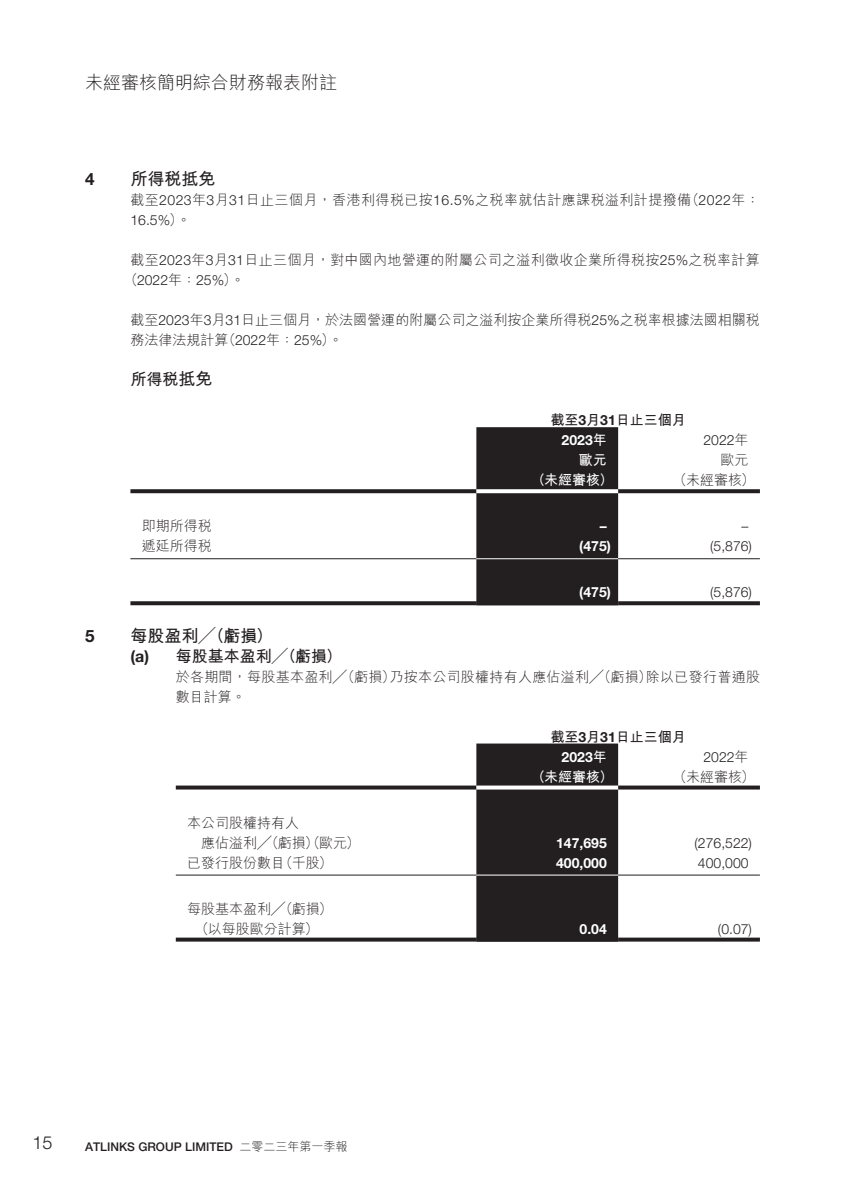
<style>
.page{position:relative;width:845px;height:1191px;background:#fff}
.page>*{position:absolute;margin:0;border:0;box-sizing:border-box;transform-origin:0 0}
.t1{font:300 18px "M Hei HK";color:#231f20}
.t2{font:300 18px "Helvetica Neue LT Std";color:#231f20}
.t3{font:700 17px "M Hei HK";color:#231f20}
.t4{font:700 17px "Helvetica Neue LT Std";color:#231f20}
.t5{font:700 16px "M Hei HK";color:#231f20}
.t6{font:300 14px/20px "M Hei HK";color:#231f20}
.t7{font:300 14px "Helvetica Neue LT Std";color:#231f20}
.t8{font:300 14px "M Hei HK";letter-spacing:.03em;color:#231f20}
.t9{font:300 14px "M Hei HK";letter-spacing:.025em;color:#231f20}
.t10{font:300 14px/20px "M Hei HK";letter-spacing:.02em;color:#231f20}
.t11{font:700 14px "Helvetica Neue LT Std";color:#fff}
.t12{font:700 14px "M Hei HK";color:#231f20}
.t13{font:700 14px "M Hei HK";color:#fff}
.t14{font:500 12px "Helvetica Neue LT Std";color:#231f20}
.s1{font-family:"Helvetica Neue LT Std"}
.s2{font-family:"M Hei HK"}
.s3{font-size:17px}
.s4{font-family:"M Hei HK";font-weight:300}
</style>
<div class="page">
<div style="left:476px;top:427px;width:142px;height:174px;background:#231f20"></div>
<svg style="left:130px;top:489px;width:346px;height:4px"></svg>
<svg style="left:476px;top:489px;width:142px;height:4px"></svg>
<svg style="left:618px;top:489px;width:142px;height:4px"></svg>
<hr style="left:130px;top:558px;width:346px;height:1px;background:#231f20">
<hr style="left:476px;top:558px;width:142px;height:1px;background:#fff">
<hr style="left:618px;top:558px;width:142px;height:1px;background:#231f20">
<svg style="left:130px;top:601px;width:346px;height:4px"></svg>
<hr style="left:476px;top:601px;width:142px;height:4px;background:#231f20">
<svg style="left:618px;top:601px;width:142px;height:4px"></svg>
<div style="left:476px;top:743px;width:142px;height:194px;background:#231f20"></div>
<svg style="left:176px;top:785px;width:300px;height:4px"></svg>
<svg style="left:476px;top:785px;width:142px;height:4px"></svg>
<svg style="left:618px;top:785px;width:142px;height:4px"></svg>
<hr style="left:176px;top:874px;width:300px;height:1px;background:#231f20">
<hr style="left:476px;top:874px;width:142px;height:1px;background:#fff">
<hr style="left:618px;top:874px;width:142px;height:1px;background:#231f20">
<svg style="left:176px;top:937px;width:300px;height:4px"></svg>
<hr style="left:476px;top:937px;width:142px;height:4px;background:#231f20">
<svg style="left:618px;top:937px;width:142px;height:4px"></svg>
<p class="t1" style="left:85px;top:70px;width:253px">未經審核簡明綜合財務報表附註</p>
<p class="t4" style="left:85px;top:169px;width:11px">4</p>
<p class="t3" style="left:130px;top:167px;width:86px">所得稅抵免</p>
<p class="t8" style="left:130px;top:190px;width:631px">截至<span class="s1">2023</span>年<span class="s1">3</span>月<span class="s1">31</span>日止三個月，香港利得稅已按<span class="s1">16.5%</span>之稅率就估計應課稅溢利計提撥備（<span class="s1">2022</span>年：</p>
<p class="t7" style="left:130px;top:212px;width:62px">16.5%<span class="s2">）。</span></p>
<p class="t9" style="left:130px;top:250px;width:631px">截至<span class="s1">2023</span>年<span class="s1">3</span>月<span class="s1">31</span>日止三個月，對中國內地營運的附屬公司之溢利徵收企業所得稅按<span class="s1">25%</span>之稅率計算</p>
<p class="t7" style="left:124px;top:272px;width:122px"><span class="s2">（</span>2022<span class="s2">年：</span>25%<span class="s2">）。</span></p>
<p class="t6" style="left:130px;top:310px;width:631px">截至<span class="s1">2023</span>年<span class="s1">3</span>月<span class="s1">31</span>日止三個月，於法國營運的附屬公司之溢利按企業所得稅<span class="s1">25%</span>之稅率根據法國相關稅務法律法規計算（<span class="s1">2022</span>年：<span class="s1">25%</span>）。</p>
<p class="t5" style="left:130px;top:368px;width:83px">所得稅<span class="s3">抵免</span></p>
<p class="t12" style="left:550px;top:410px;width:137px">截至<span class="s1">3</span>月<span class="s1">31</span>日止三個月</p>
<p class="t11" style="left:561px;top:432px;width:47px">2023<span class="s2">年</span></p>
<p class="t7" style="left:703px;top:432px;width:47px">2022<span class="s2">年</span></p>
<p class="t13" style="left:579px;top:450px;width:29px">歐元</p>
<p class="t6" style="left:720px;top:450px;width:29px">歐元</p>
<p class="t13" style="left:531px;top:470px;width:83px">（未經審核）</p>
<p class="t6" style="left:673px;top:470px;width:83px">（未經審核）</p>
<p class="t6" style="left:142px;top:516px;width:71px">即期所得稅</p>
<p class="t11" style="left:600px;top:518px;width:8px">–</p>
<p class="t7" style="left:741px;top:518px;width:8px">–</p>
<p class="t6" style="left:142px;top:536px;width:71px">遞延所得稅</p>
<p class="t11" style="left:579px;top:538px;width:33px">(475)</p>
<p class="t7" style="left:710px;top:538px;width:43px">(5,876)</p>
<p class="t11" style="left:579px;top:584px;width:33px">(475)</p>
<p class="t7" style="left:710px;top:584px;width:43px">(5,876)</p>
<p class="t4" style="left:85px;top:625px;width:11px">5</p>
<p class="t3" style="left:130px;top:623px;width:144px">每股盈利╱（虧損）</p>
<p class="t5" style="left:130px;top:644px;width:213px"><span class="s1">(a)</span> 每股基本盈利╱（虧損）</p>
<p class="t10" style="left:176px;top:666px;width:586px">於各期間，每股基本盈利╱（虧損）乃按本公司股權持有人應佔溢利╱（虧損）除以已發行普通股數目計算。</p>
<p class="t12" style="left:550px;top:726px;width:137px">截至<span class="s1">3</span>月<span class="s1">31</span>日止三個月</p>
<p class="t11" style="left:561px;top:748px;width:47px">2023<span class="s2">年</span></p>
<p class="t7" style="left:703px;top:748px;width:47px">2022<span class="s2">年</span></p>
<p class="t13" style="left:531px;top:766px;width:83px">（未經審核）</p>
<p class="t6" style="left:673px;top:766px;width:83px">（未經審核）</p>
<p class="t6" style="left:201px;top:812px;width:160px;text-indent:-14px">本公司股權持有人<br>應佔溢利╱（虧損）（歐元）</p>
<p class="t11" style="left:556px;top:834px;width:52px">147,695</p>
<p class="t7" style="left:694px;top:834px;width:59px">(276,522)</p>
<p class="t6" style="left:187px;top:852px;width:147px">已發行股份數目（千股）</p>
<p class="t11" style="left:556px;top:854px;width:52px">400,000</p>
<p class="t7" style="left:698px;top:854px;width:52px">400,000</p>
<p class="t6" style="left:187px;top:898px;width:147px;text-align:center">每股基本盈利╱（虧損）（以每股歐分計算）</p>
<p class="t11" style="left:579px;top:920px;width:29px">0.04</p>
<p class="t7" style="left:718px;top:920px;width:35px">(0.07)</p>
<p class="t2" style="left:33px;top:1131px;width:22px">15</p>
<p class="t14" style="left:85px;top:1139px;width:264px">ATLINKS GROUP LIMITED <span class="s4">二零二三年第一季報</span></p>
</div>
